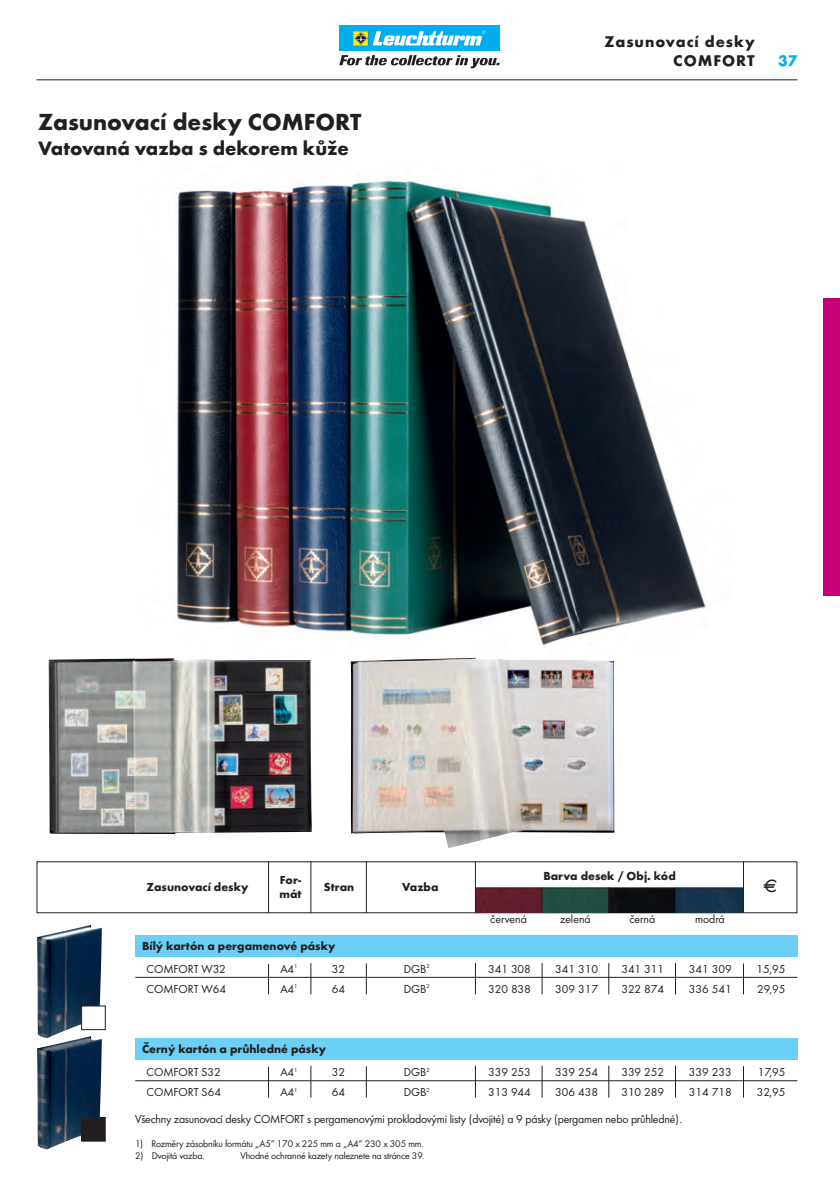
<style>
.page{position:relative;width:840px;height:1191px;background:#fff}
.page>*{position:absolute;margin:0;border:0;box-sizing:border-box;transform-origin:0 0}
.t1{font:700 24px "Futura";color:#231f20}
.t2{font:700 20px "Futura";color:#231f20}
.t3{font:700 16px/19.2px "Futura";letter-spacing:.06em;color:#231f20;text-align:right}
.t4{font:700 16px "Futura";color:#00aeef}
.t5{font:16px "Euro font";color:#231f20}
.t6{font:12px "Futura Boo";color:#231f20}
.t7{font:700 12px/14px "Futura";color:#231f20}
.t8{font:10px "Futura Boo";letter-spacing:-.015em;color:#231f20}
</style>
<div class="page">
<div style="left:339px;top:26px;width:160px;height:25px;background:#00aeef"></div>
<svg style="left:353px;top:31px;width:132px;height:15px"></svg>
<svg style="left:339px;top:55px;width:160px;height:13px"></svg>
<img style="left:175px;top:180px;width:534px;height:467px">
<div style="left:822px;top:298px;width:17px;height:297px;background:#c30175"></div>
<img style="left:37px;top:924px;width:65px;height:112px">
<img style="left:37px;top:1036px;width:65px;height:113px">
<hr style="left:474px;top:963px;width:1px;height:31px;background:#231f20">
<hr style="left:541px;top:963px;width:1px;height:31px;background:#231f20">
<hr style="left:608px;top:963px;width:1px;height:31px;background:#231f20">
<hr style="left:674px;top:963px;width:1px;height:31px;background:#231f20">
<hr style="left:268px;top:964px;width:1px;height:30px;background:#231f20">
<hr style="left:310px;top:963px;width:1px;height:31px;background:#231f20">
<hr style="left:365px;top:963px;width:1px;height:31px;background:#231f20">
<hr style="left:742px;top:963px;width:1px;height:31px;background:#231f20">
<hr style="left:135px;top:977px;width:662px;height:1px;background:#231f20">
<hr style="left:474px;top:1065px;width:1px;height:32px;background:#231f20">
<hr style="left:541px;top:1065px;width:1px;height:32px;background:#231f20">
<hr style="left:608px;top:1065px;width:1px;height:32px;background:#231f20">
<hr style="left:674px;top:1065px;width:1px;height:32px;background:#231f20">
<hr style="left:268px;top:1066px;width:1px;height:31px;background:#231f20">
<hr style="left:310px;top:1065px;width:1px;height:32px;background:#231f20">
<hr style="left:365px;top:1066px;width:1px;height:31px;background:#231f20">
<hr style="left:742px;top:1066px;width:1px;height:31px;background:#231f20">
<hr style="left:135px;top:1080px;width:662px;height:1px;background:#231f20">
<div style="left:82px;top:1006px;width:23px;height:23px;background:#fff"></div>
<div style="left:81px;top:1005px;width:24px;height:25px;border:1px solid #231f20"></div>
<div style="left:82px;top:1117px;width:23px;height:23px;background:#231f20"></div>
<div style="left:81px;top:1117px;width:24px;height:24px;border:1px solid #231f20"></div>
<img style="left:475px;top:888px;width:267px;height:24px">
<hr style="left:268px;top:861px;width:1px;height:52px;background:#231f20">
<hr style="left:310px;top:861px;width:1px;height:52px;background:#231f20">
<hr style="left:365px;top:861px;width:1px;height:52px;background:#231f20">
<hr style="left:474px;top:861px;width:1px;height:52px;background:#231f20">
<svg style="left:541px;top:888px;width:1px;height:25px"></svg>
<svg style="left:608px;top:888px;width:1px;height:25px"></svg>
<svg style="left:674px;top:888px;width:1px;height:25px"></svg>
<hr style="left:742px;top:861px;width:1px;height:52px;background:#231f20">
<hr style="left:475px;top:887px;width:267px;height:1px;background:#231f20">
<div style="left:135px;top:935px;width:662px;height:21px;background:#6bcff6"></div>
<div style="left:135px;top:1038px;width:662px;height:21px;background:#6bcff6"></div>
<hr style="left:36px;top:79px;width:761px;height:1px;background:#231f20">
<img style="left:350px;top:657px;width:264px;height:191px">
<img style="left:49px;top:658px;width:263px;height:176px">
<img style="left:135px;top:658px;width:175px;height:3px">
<h1 class="t1" style="left:38px;top:106px;width:325px">Zasunovací desky comFort</h1>
<h2 class="t2" style="left:38px;top:136px;width:312px">vatovaná vazba s dekorem kůže</h2>
<h3 class="t3" style="left:604px;top:31px;width:152px">Zasunovací desky comFort</h3>
<h3 class="t4" style="left:777px;top:51px;width:21px">37</h3>
<p class="t7" style="left:543px;top:868px;width:134px">barva desek / obj. kód</p>
<p class="t7" style="left:279px;top:872px;width:23px">For&shy;mát</p>
<p class="t7" style="left:146px;top:879px;width:103px">Zasunovací desky</p>
<p class="t7" style="left:402px;top:879px;width:38px">vazba</p>
<h3 class="t5" style="left:763px;top:877px;width:16px">A</h3>
<p class="t7" style="left:323px;top:879px;width:32px">stran</p>
<p class="t7" style="left:142px;top:938px;width:195px">bílý kartón a pergamenové pásky</p>
<p class="t6" style="left:490px;top:912px;width:38px">červená</p>
<p class="t6" style="left:559px;top:912px;width:32px">zelená</p>
<p class="t6" style="left:629px;top:912px;width:27px">černá</p>
<p class="t6" style="left:694px;top:912px;width:31px">modrá</p>
<p class="t6" style="left:146px;top:961px;width:81px">CoMFoRT W32</p>
<p class="t6" style="left:280px;top:961px;width:19px">a4<sup>1</sup></p>
<p class="t6" style="left:331px;top:961px;width:15px">32</p>
<p class="t6" style="left:403px;top:961px;width:27px">Dgb<sup>2</sup></p>
<p class="t6" style="left:488px;top:961px;width:44px">341 308</p>
<p class="t6" style="left:554px;top:961px;width:44px">341 310</p>
<p class="t6" style="left:621px;top:961px;width:44px">341 311</p>
<p class="t6" style="left:688px;top:961px;width:44px">341 309</p>
<p class="t6" style="left:756px;top:961px;width:31px">15,95</p>
<p class="t6" style="left:146px;top:981px;width:81px">CoMFoRT W64</p>
<p class="t6" style="left:280px;top:981px;width:19px">a4<sup>1</sup></p>
<p class="t6" style="left:331px;top:981px;width:15px">64</p>
<p class="t6" style="left:403px;top:981px;width:27px">Dgb<sup>2</sup></p>
<p class="t6" style="left:488px;top:981px;width:44px">320 838</p>
<p class="t6" style="left:554px;top:981px;width:44px">309 317</p>
<p class="t6" style="left:621px;top:981px;width:44px">322 874</p>
<p class="t6" style="left:688px;top:981px;width:44px">336 541</p>
<p class="t6" style="left:756px;top:981px;width:30px">29,95</p>
<p class="t7" style="left:142px;top:1041px;width:185px">Černý kartón a průhledné pásky</p>
<p class="t6" style="left:146px;top:1064px;width:76px">CoMFoRT S32</p>
<p class="t6" style="left:280px;top:1064px;width:19px">a4<sup>1</sup></p>
<p class="t6" style="left:331px;top:1064px;width:15px">32</p>
<p class="t6" style="left:403px;top:1064px;width:27px">Dgb<sup>2</sup></p>
<p class="t6" style="left:488px;top:1064px;width:44px">339 253</p>
<p class="t6" style="left:554px;top:1064px;width:44px">339 254</p>
<p class="t6" style="left:621px;top:1064px;width:44px">339 252</p>
<p class="t6" style="left:688px;top:1064px;width:44px">339 233</p>
<p class="t6" style="left:757px;top:1064px;width:29px">17,95</p>
<p class="t6" style="left:146px;top:1084px;width:76px">CoMFoRT S64</p>
<p class="t6" style="left:280px;top:1084px;width:19px">a4<sup>1</sup></p>
<p class="t6" style="left:331px;top:1084px;width:15px">64</p>
<p class="t6" style="left:403px;top:1084px;width:27px">Dgb<sup>2</sup></p>
<p class="t6" style="left:488px;top:1084px;width:44px">313 944</p>
<p class="t6" style="left:554px;top:1084px;width:44px">306 438</p>
<p class="t6" style="left:621px;top:1084px;width:44px">310 289</p>
<p class="t6" style="left:688px;top:1084px;width:44px">314 718</p>
<p class="t6" style="left:756px;top:1084px;width:30px">32,95</p>
<p class="t6" style="left:135px;top:1111px;width:548px">všechny zasunovací desky CoMFoRT s pergamenovými prokladovými listy (dvojité) a 9 pásky (pergamen nebo průhledné).</p>
<p class="t8" style="left:135px;top:1137px;width:290px">1) Rozměry zásobníku formátu „a5“ 170 x 225 mm a „a4“ 230 x 305 mm.</p>
<p class="t8" style="left:135px;top:1149px;width:71px">2) Dvojitá vazba.</p>
<p class="t8" style="left:240px;top:1149px;width:185px">vhodné ochranné kazety naleznete na stránce 39.</p>
</div>
